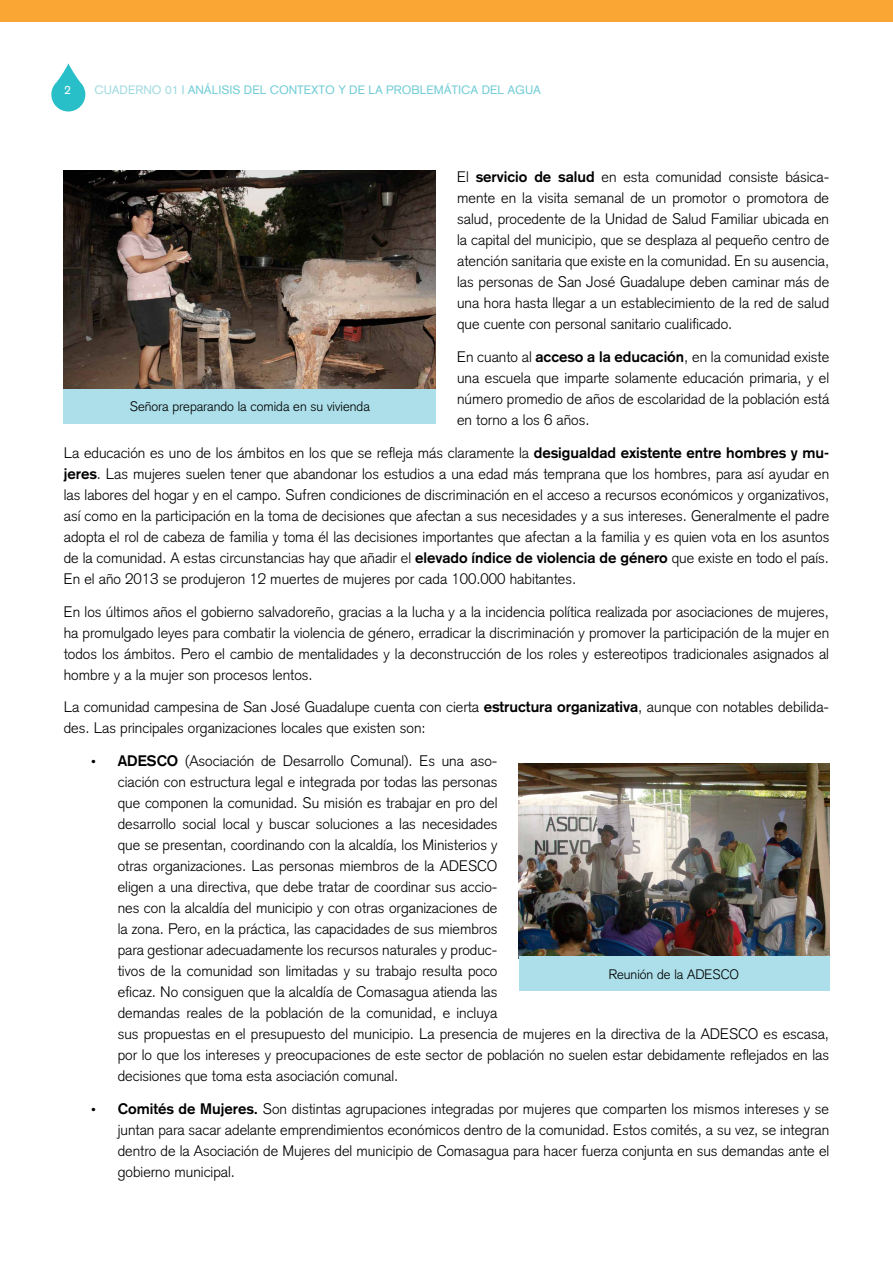
<style>
.page{position:relative;width:893px;height:1263px;background:#fff}
.page>*{position:absolute;margin:0;border:0;box-sizing:border-box;transform-origin:0 0}
.t1{font:300 15px/21px "Akzidenz Grotesk";color:#000;text-align:justify}
.t2{font:300 13.5px "Akzidenz Grotesk";color:#000}
.t3{font:12px "Akzidenz Grotesk";color:#73cdd7}
.t4{font:12px "Akzidenz Grotesk";color:#fff}
.s1{color:#a1dbe0}
.s2{font-weight:700}
</style>
<div class="page">
<svg style="left:51px;top:63px;width:34px;height:48px"></svg>
<div style="left:0;top:0;width:893px;height:22px;background:#faa635"></div>
<img style="left:64px;top:170px;width:372px;height:219px">
<img style="left:519px;top:763px;width:310px;height:194px">
<div style="left:64px;top:389px;width:372px;height:34px;background:#acdfe9"></div>
<div style="left:519px;top:957px;width:310px;height:34px;background:#acdfe9"></div>
<p class="t4" style="left:64px;top:83px;width:8px">2</p>
<p class="t3" style="left:94px;top:83px;width:186px"><span class="s1">CUADERNO 01</span> | ANÁLISIS DEL CON</p>
<p class="t3" style="left:297px;top:83px;width:237px">TEXTO Y DE LA PROBLEMÁTICA DEL AGUA</p>
<p class="t1" style="left:457px;top:166px;width:374px">El <span class="s2">servicio de salud</span> en esta comunidad consiste básica&shy;mente en la visita semanal de un promotor o promotora de salud, procedente de la Unidad de Salud Familiar ubicada en la capital del municipio, que se desplaza al pequeño centro de atención sanitaria que existe en la comunidad. En su ausencia, las personas de San José Guadalupe deben caminar más de una hora hasta llegar a un establecimiento de la red de salud que cuente con personal sanitario cualificado.</p>
<p class="t1" style="left:457px;top:346px;width:374px">En cuanto al <span class="s2">acceso a la educación</span>, en la comunidad existe una escuela que imparte solamente educación primaria, y el número promedio de años de escolaridad de la población está en torno a los 6 años.</p>
<p class="t1" style="left:64px;top:442px;width:767px">La educación es uno de los ámbitos en los que se refleja más claramente la <span class="s2">desigualdad existente entre hombres y mu&shy;jeres</span>. Las mujeres suelen tener que abandonar los estudios a una edad más temprana que los hombres, para así ayudar en las labores del hogar y en el campo. Sufren condiciones de discriminación en el acceso a recursos económicos y organizativos, así como en la participación en la toma de decisiones que afectan a sus necesidades y a sus intereses. Generalmente el padre adopta el rol de cabeza de familia y toma él las decisiones importantes que afectan a la familia y es quien vota en los asuntos de la comunidad. A estas circunstancias hay que añadir el <span class="s2">elevado índice de violencia de género</span> que existe en todo el país.<br>En el año 2013 se produjeron 12 muertes de mujeres por cada 100.000 habitantes.</p>
<p class="t1" style="left:64px;top:601px;width:767px">En los últimos años el gobierno salvadoreño, gracias a la lucha y a la incidencia política realizada por asociaciones de mujeres, ha promulgado leyes para combatir la violencia de género, erradicar la discriminación y promover la participación de la mujer en todos los ámbitos. Pero el cambio de mentalidades y la deconstrucción de los roles y estereotipos tradicionales asignados al hombre y a la mujer son procesos lentos.</p>
<p class="t1" style="left:64px;top:697px;width:767px">La comunidad campesina de San José Guadalupe cuenta con cierta <span class="s2">estructura organizativa</span>, aunque con notables debilida&shy;des. Las principales organizaciones locales que existen son:</p>
<p class="t1" style="left:118px;top:751px;width:713px;text-align:left;text-indent:-27px">• <span class="s2">ADESCO</span> (Asociación de Desarrollo Comunal). Es una aso-<br>ciación con estructura legal e integrada por todas las personas<br>que componen la comunidad. Su misión es trabajar en pro del<br>desarrollo social local y buscar soluciones a las necesidades<br>que se presentan, coordinando con la alcaldía, los Ministerios y<br>otras organizaciones. Las personas miembros de la ADESCO<br>eligen a una directiva, que debe tratar de coordinar sus accio-<br>nes con la alcaldía del municipio y con otras organizaciones de<br>la zona. Pero, en la práctica, las capacidades de sus miembros<br>para gestionar adecuadamente los recursos naturales y produc-<br>tivos de la comunidad son limitadas y su trabajo resulta poco<br>eficaz. No consiguen que la alcaldía de Comasagua atienda las<br>demandas reales de la población de la comunidad, e incluya<br>sus propuestas en el presupuesto del municipio. La presencia de mujeres en la directiva de la ADESCO es escasa, por lo que los intereses y preocupaciones de este sector de población no suelen estar debidamente reflejados en las decisiones que toma esta asociación comunal.</p>
<p class="t1" style="left:118px;top:1099px;width:713px;text-indent:-27px">• <span class="s2">Comités de Mujeres.</span> Son distintas agrupaciones integradas por mujeres que comparten los mismos intereses y se juntan para sacar adelante emprendimientos económicos dentro de la comunidad. Estos comités, a su vez, se integran dentro de la Asociación de Mujeres del municipio de Comasagua para hacer fuerza conjunta en sus demandas ante el gobierno municipal.</p>
<p class="t2" style="left:130px;top:399px;width:242px">Señora preparando la comida en su vivienda</p>
<p class="t2" style="left:609px;top:966px;width:132px">Reunión de la ADESCO</p>
</div>
